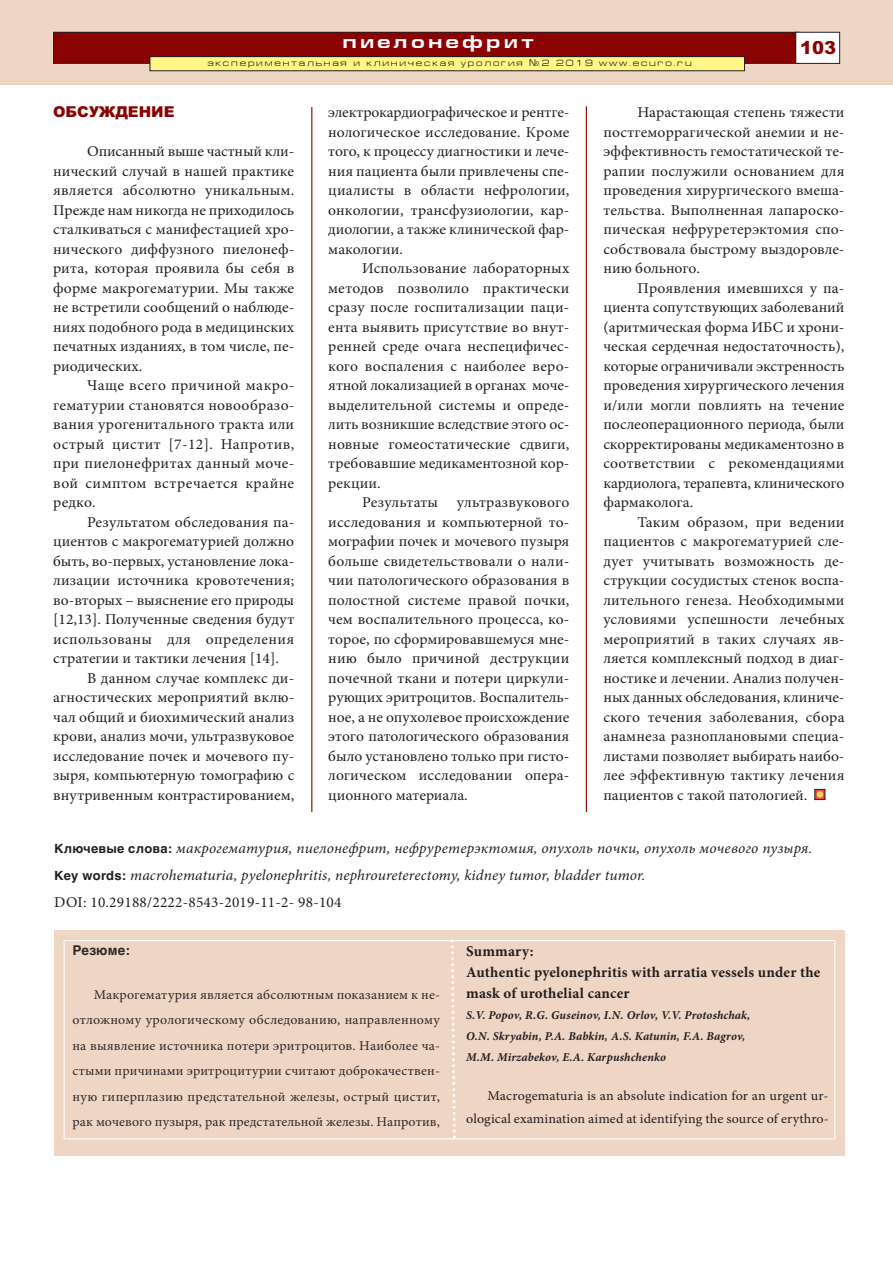
<style>
.page{position:relative;width:893px;height:1263px;background:#fff}
.page>*{position:absolute;margin:0;border:0;box-sizing:border-box;transform-origin:0 0}
.t1{font:700 18px "Europe Ext";letter-spacing:.2em;color:#fff}
.t2{font:900 18px "Arial";color:#8b0202}
.t3{font:15px/19.5px "Minion Pro";color:#231f20;text-align:justify;scale:1.04 1}
.t4{font:italic 15px/27px "Minion Pro";letter-spacing:.01em;color:#231f20}
.t5{font:700 15px/21px "Minion Pro";letter-spacing:.015em;color:#231f20}
.t6{font:900 15px "Arial";color:#8b0202}
.t7{font:13.5px/25.5px "Minion Pro";letter-spacing:.005em;color:rgb(35 31 32/.95);text-align:justify}
.t8{font:13.5px/22.5px "Minion Pro";letter-spacing:.01em;color:#231f20;text-align:right;scale:1.04 1}
.t9{font:700 13.5px "Helvetica";letter-spacing:.015em;color:rgb(35 31 32/.95)}
.t10{font:italic 700 12px/21px "Minion Pro";letter-spacing:.01em;color:#231f20}
.t11{font:9px "Europe Ext Normal";letter-spacing:.2em;color:#231f20}
.s1{font-family:"Europe"}
.s2{font-family:"Helvetica";font-weight:700;font-style:normal;font-size:12.75px}
.s3{font-style:normal}
</style>
<div class="page">
<hr style="left:311px;top:107px;width:1px;height:705px;background:#8b0202">
<hr style="left:586px;top:106px;width:1px;height:706px;background:#8b0202">
<div style="left:815px;top:789px;width:10px;height:11px;border:1px solid #231f20"></div>
<div style="left:817px;top:791px;width:6px;height:7px;background:#f6d462;border-radius:50%"></div>
<div style="left:0;top:0;width:893px;height:85px;background:#eed5c4"></div>
<div style="left:54px;top:33px;width:745px;height:30px;background:#8b0202"></div>
<div style="left:53px;top:32px;width:746px;height:32px;border:1px solid #231f20"></div>
<div style="left:796px;top:33px;width:43px;height:30px;background:#fff"></div>
<div style="left:795px;top:32px;width:45px;height:32px;border:1px solid #231f20"></div>
<div style="left:150px;top:57px;width:594px;height:13px;background:#fff685"></div>
<div style="left:150px;top:56px;width:595px;height:15px;border:1px solid #231f20"></div>
<div style="left:54px;top:930px;width:790px;height:225px;background:#eed5c4"></div>
<div style="left:64px;top:940px;width:771px;height:199px;border:1px solid #fff"></div>
<svg style="left:449px;top:939px;width:8px;height:199px"></svg>
<p class="t1" style="left:343px;top:31px;width:192px">пиелонефрит</p>
<p class="t11" style="left:207px;top:58px;width:486px">экспериментальная и клиническая урология <span class="s1">¹</span>2 2019 www.ecuro.ru</p>
<p class="t2" style="left:800px;top:37px;width:38px">103</p>
<p class="t6" style="left:53px;top:103px;width:123px">ОБСУЖДЕНИЕ</p>
<p class="t3" style="left:53px;top:143px;width:233px;text-indent:34px">Описанный выше частный кли&shy;нический случай в нашей практике является абсолютно уникальным.<br>Прежде нам никогда не приходилось сталкиваться с манифестацией хро&shy;нического диффузного пиелонеф&shy;рита, которая проявила бы себя в форме макрогематурии. Мы также не встретили сообщений о наблюде&shy;ниях подобного рода в медицинских печатных изданиях, в том числе, пе&shy;риодических.</p>
<p class="t3" style="left:53px;top:377px;width:234px;text-indent:34px">Чаще всего причиной макро&shy;гематурии становятся новообразо&shy;вания урогенитального тракта или острый цистит [7-12]. Напротив, при пиелонефритах данный моче&shy;вой симптом встречается крайне редко.</p>
<p class="t3" style="left:53px;top:513px;width:233px;text-indent:34px">Результатом обследования па&shy;циентов с макрогематурией должно быть, во-первых, установление лока&shy;лизации источника кровотечения; во-вторых – выяснение его природы [12,13]. Полученные сведения будут использованы для определения стратегии и тактики лечения [14].</p>
<p class="t3" style="left:53px;top:669px;width:233px;text-indent:34px">В данном случае комплекс ди&shy;агностических мероприятий вклю&shy;чал общий и биохимический анализ крови, анализ мочи, ультразвуковое исследование почек и мочевого пу&shy;зыря, компьютерную томографию с внутривенным контрастированием,</p>
<p class="t3" style="left:328px;top:104px;width:233px">электрокардиографическое и рентге&shy;нологическое исследование. Кроме того, к процессу диагностики и лече&shy;ния пациента были привлечены спе&shy;циалисты в области нефрологии, онкологии, трансфузиологии, кар&shy;диологии, а также клинической фар&shy;макологии.</p>
<p class="t3" style="left:328px;top:260px;width:233px;text-indent:34px">Использование лабораторных методов позволило практически сразу после госпитализации паци&shy;ента выявить присутствие во внут&shy;ренней среде очага неспецифичес&shy;кого воспаления с наиболее веро&shy;ятной локализацией в органах моче&shy;выделительной системы и опреде&shy;лить возникшие вследствие этого ос&shy;новные гомеостатические сдвиги, требовавшие медикаментозной кор&shy;рекции.</p>
<p class="t3" style="left:328px;top:494px;width:233px;text-indent:34px">Результаты ультразвукового исследования и компьютерной то&shy;мографии почек и мочевого пузыря больше свидетельствовали о нали&shy;чии патологического образования в полостной системе правой почки, чем воспалительного процесса, ко&shy;торое, по сформировавшемуся мне&shy;нию было причиной деструкции почечной ткани и потери циркули&shy;рующих эритроцитов. Воспалитель&shy;ное, а не опухолевое происхождение этого патологического образования было установлено только при гисто&shy;логическом исследовании опера&shy;ционного материала.</p>
<p class="t3" style="left:603px;top:104px;width:233px;text-indent:34px">Нарастающая степень тяжести постгеморрагической анемии и не&shy;эффективность гемостатической те&shy;рапии послужили основанием для проведения хирургического вмеша&shy;тельства. Выполненная лапароско&shy;пическая нефруретерэктомия спо&shy;собствовала быстрому выздоровле&shy;нию больного.</p>
<p class="t3" style="left:603px;top:279px;width:233px;text-indent:34px">Проявления имевшихся у па&shy;циента сопутствующих заболеваний (аритмическая форма ИБС и хрони&shy;ческая сердечная недостаточность), которые ограничивали экстренность проведения хирургического лечения и/или могли повлиять на течение послеоперационного периода, были скорректированы медикаментозно в соответствии с рекомендациями кардиолога, терапевта, клинического фармаколога.</p>
<p class="t3" style="left:603px;top:513px;width:233px;text-indent:34px">Таким образом, при ведении пациентов с макрогематурией сле&shy;дует учитывать возможность де&shy;струкции сосудистых стенок воспа&shy;лительного генеза. Необходимыми условиями успешности лечебных мероприятий в таких случаях яв&shy;ляется комплексный подход в диаг&shy;ностике и лечении. Анализ получен&shy;ных данных обследования, клиниче&shy;ского течения заболевания, сбора анамнеза разноплановыми специа&shy;листами позволяет выбирать наибо&shy;лее эффективную тактику лечения пациентов с такой патологией.</p>
<p class="t4" style="left:54px;top:836px;width:759px"><span class="s2">Ключевые слова:</span> макрогематурия, пиелонефрит, нефруретерэктомия, опухоль почки, опухоль мочевого пузыря.<br><span class="s2">Кey words:</span> macrohematuria, pyelonephritis, nephroureterectomy, kidney tumor, bladder tumor.<br><span class="s3">DOI: 10.29188/2222-8543-2019-11-2- 98-104</span></p>
<p class="t5" style="left:466px;top:942px;width:356px">Summary:<br>Authentic pyelonephritis with arratia vessels under the mask of urothelial cancer</p>
<p class="t10" style="left:466px;top:1006px;width:286px">S.V. Popov, R.G. Guseinov, I.N. Orlov, V.V. Protoshchak,<br>O.N. Skryabin, P.A. Babkin, A.S. Katunin, F.A. Bagrov,<br>M.M. Mirzabekov, E.A. Karpushchenko</p>
<p class="t8" style="left:466px;top:1086px;width:350px">Macrogematuria is an absolute indication for an urgent ur&shy;ological examination aimed at identifying the source of erythro-</p>
<p class="t9" style="left:72px;top:943px;width:59px">Резюме:</p>
<p class="t7" style="left:72px;top:983px;width:369px;text-indent:21px">Макрогематурия является абсолютным показанием к не&shy;отложному урологическому обследованию, направленному на выявление источника потери эритроцитов. Наиболее ча&shy;стыми причинами эритроцитурии считают доброкачествен&shy;ную гиперплазию предстательной железы, острый цистит, рак мочевого пузыря, рак предстательной железы. Напротив,</p>
</div>
